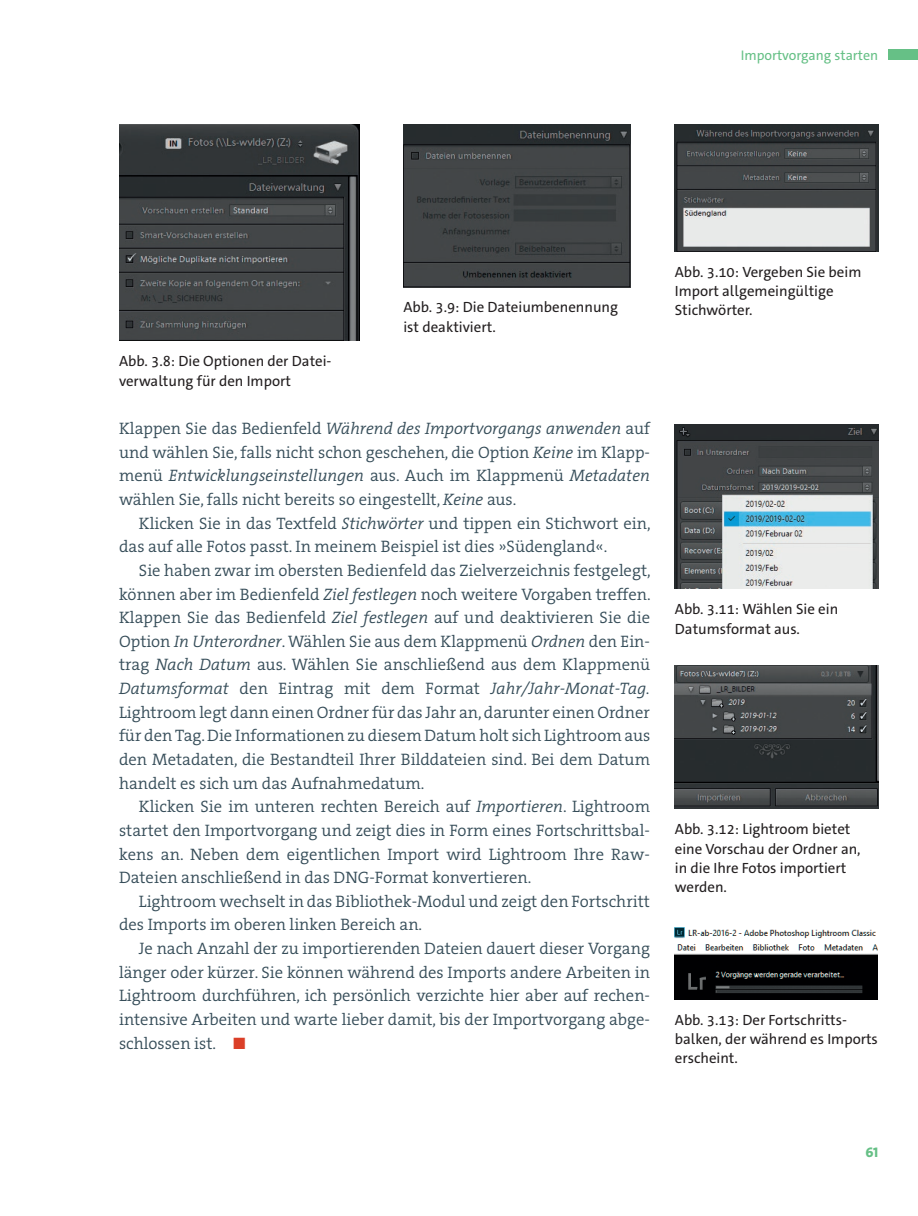
<style>
.page{position:relative;width:918px;height:1216px;background:#fff}
.page>*{position:absolute;margin:0;border:0;box-sizing:border-box;transform-origin:0 0}
._607_Praxis_Std{font:16.62px/23.6px "The Serif HP4 Se Lig";color:#364d59;text-align:justify}
._609_Praxis_Std_O_AO{font:16.62px/23.6px "The Serif HP4 Se Lig";color:#364d59;text-align:justify}
.t1{font:14.88px/19.2px "The Sans C4 s";color:#231f20}
.t2{font:14px "The Sans C4 s";color:#66c086}
.t3{font:800 14px "The Sans C4 s";color:#66c086}
.s1{font-family:"The Serif HP4 Se Lig IT"}
.s2{color:#db3f28}
</style>
<div class="page">
<img style="left:119px;top:125px;width:240px;height:216px">
<img style="left:403px;top:125px;width:227px;height:162px">
<img style="left:675px;top:124px;width:203px;height:127px">
<img style="left:675px;top:424px;width:203px;height:165px">
<img style="left:675px;top:665px;width:203px;height:143px">
<img style="left:675px;top:927px;width:203px;height:72px">
<div style="left:888px;top:50px;width:30px;height:10px;background:#66c086"></div>
<p class="t2" style="left:741px;top:47px;width:139px">Importvorgang starten</p>
<p class="t1" style="left:119px;top:352px;width:213px">Abb. 3.8: Die Optionen der Datei&shy;verwaltung für den Import</p>
<p class="t1" style="left:403px;top:298px;width:216px">Abb. 3.9: Die Dateiumbenennung ist deaktiviert.</p>
<p class="_609_Praxis_Std_O_AO" style="left:119px;top:417px;width:532px">Klappen Sie das Bedienfeld <span class="s1">Während des Importvorgangs anwenden</span> auf und wählen Sie, falls nicht schon geschehen, die Option <span class="s1">Keine</span> im Klapp&shy;menü <span class="s1">Entwicklungseinstellungen</span> aus. Auch im Klappmenü <span class="s1">Metadaten </span>wählen Sie, falls nicht bereits so eingestellt, <span class="s1">Keine</span> aus.</p>
<p class="_607_Praxis_Std" style="left:119px;top:511px;width:533px;text-indent:20px">Klicken Sie in das Textfeld <span class="s1">Stichwörter</span> und tippen ein Stichwort ein, das auf alle Fotos passt. In meinem Beispiel ist dies »Südengland«.</p>
<p class="_607_Praxis_Std" style="left:119px;top:558px;width:533px;text-indent:20px">Sie haben zwar im obersten Bedienfeld das Zielverzeichnis festgelegt, können aber im Bedienfeld <span class="s1">Ziel festlegen</span> noch weitere Vorgaben treffen.<br>Klappen Sie das Bedienfeld <span class="s1">Ziel festlegen</span> auf und deaktivieren Sie die Option <span class="s1">In Unterordner</span>. Wählen Sie aus dem Klappmenü <span class="s1">Ordnen</span> den Ein&shy;trag <span class="s1">Nach Datum</span> aus. Wählen Sie anschließend aus dem Klappmenü <span class="s1">Datumsformat</span> den Eintrag mit dem Format <span class="s1">Jahr/Jahr-Monat-Tag.<br></span>Lightroom legt dann einen Ordner für das Jahr an, darunter einen Ordner für den Tag. Die Informationen zu diesem Datum holt sich Lightroom aus den Metadaten, die Bestandteil Ihrer Bilddateien sind. Bei dem Datum handelt es sich um das Aufnahmedatum.</p>
<p class="_607_Praxis_Std" style="left:119px;top:795px;width:532px;text-indent:20px">Klicken Sie im unteren rechten Bereich auf <span class="s1">Importieren</span>. Lightroom startet den Importvorgang und zeigt dies in Form eines Fortschrittsbal&shy;kens an. Neben dem eigentlichen Import wird Lightroom Ihre Raw-Dateien anschließend in das DNG-Format konvertieren.</p>
<p class="_607_Praxis_Std" style="left:119px;top:889px;width:532px;text-indent:20px">Lightroom wechselt in das Bibliothek-Modul und zeigt den Fortschritt des Imports im oberen linken Bereich an.</p>
<p class="_607_Praxis_Std" style="left:119px;top:936px;width:532px;text-indent:20px">Je nach Anzahl der zu importierenden Dateien dauert dieser Vorgang länger oder kürzer. Sie können während des Imports andere Arbeiten in Lightroom durchführen, ich persönlich verzichte hier aber auf rechen&shy;intensive Arbeiten und warte lieber damit, bis der Importvorgang abge&shy;schlossen ist. <span class="s2">■</span></p>
<p class="t1" style="left:675px;top:262px;width:188px">Abb. 3.10: Vergeben Sie beim<br>Import allgemeingültige<br>Stichwörter.</p>
<p class="t1" style="left:675px;top:599px;width:165px">Abb. 3.11: Wählen Sie ein<br>Datumsformat aus.</p>
<p class="t1" style="left:675px;top:819px;width:187px">Abb. 3.12: Lightroom bietet eine Vorschau der Ordner an, in die Ihre Fotos importiert werden.</p>
<p class="t1" style="left:675px;top:1009px;width:205px">Abb. 3.13: Der Fortschritts&shy;balken, der während es Imports erscheint.</p>
<p class="t3" style="left:865px;top:1143px;width:14px">61</p>
</div>
